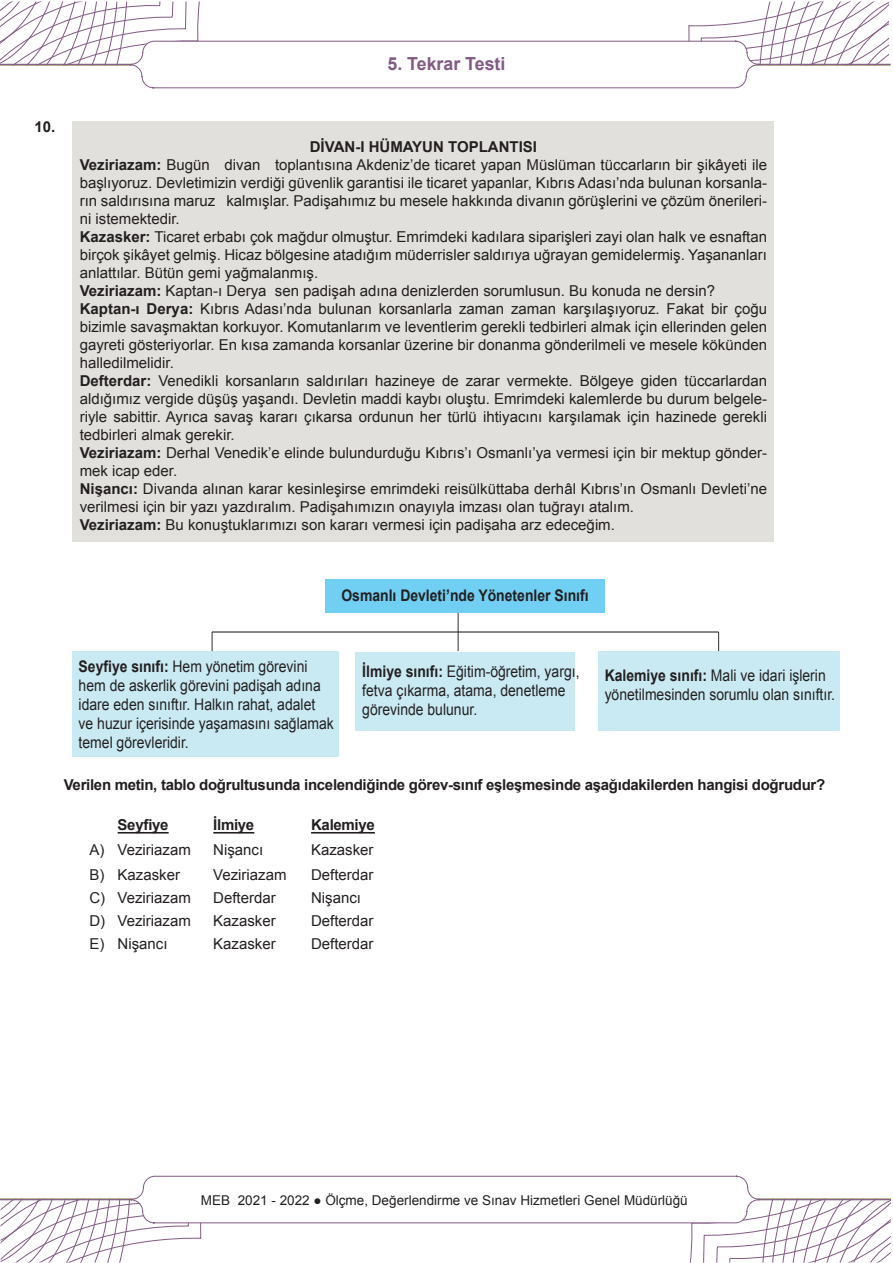
<style>
.page{position:relative;width:893px;height:1263px;background:#fff}
.page>*{position:absolute;margin:0;border:0;box-sizing:border-box;transform-origin:0 0}
.t1{font:700 18px "Arial";color:#835a85}
.t2{font:15.9px/19.2px "Arial";color:#231f20;scale:.87 1}
.t3{font:700 15.9px "Arial";color:#231f20;scale:.87 1}
.ACIKLAMA_2{font:15px/18px "Arial";color:#231f20}
.SORU_CÜMLESİ{font:700 15px "Arial";letter-spacing:-.02em;color:#231f20}
.ACIKLAMA_2-2{font:700 15px "Arial";letter-spacing:-.02em;color:#231f20}
.t4{font:13.5px "Arial";color:#231f20}
.s1{font-weight:700}
</style>
<div class="page">
<svg style="left:0;top:1175px;width:891px;height:87px"></svg>
<svg style="left:0;top:1px;width:891px;height:88px"></svg>
<div style="left:72px;top:121px;width:702px;height:421px;background:#e2e0dc"></div>
<div style="left:326px;top:579px;width:279px;height:34px;background:#70cff2"></div>
<div style="left:72px;top:651px;width:266px;height:105px;background:#c9eaf3"></div>
<div style="left:356px;top:652px;width:219px;height:78px;background:#c9eaf3"></div>
<div style="left:598px;top:651px;width:241px;height:80px;background:#c9eaf3"></div>
<hr style="left:212px;top:632px;width:507px;height:1px;background:#231f20">
<svg style="left:212px;top:632px;width:1px;height:19px"></svg>
<svg style="left:718px;top:632px;width:1px;height:19px"></svg>
<svg style="left:458px;top:613px;width:1px;height:38px"></svg>
<hr style="left:118px;top:832px;width:51px;height:1px;background:#231f20">
<hr style="left:213px;top:832px;width:41px;height:1px;background:#231f20">
<hr style="left:311px;top:832px;width:64px;height:1px;background:#231f20">
<p class="SORU_CÜMLESİ" style="left:35px;top:117px;width:22px">10.</p>
<p class="t1" style="left:388px;top:52px;width:119px">5. Tekrar Testi</p>
<p class="ACIKLAMA_2" style="left:80px;top:138px;width:689px;text-indent:230px"><span class="s1">DİVAN-I HÜMAYUN TOPLANTISI<br>Veziriazam:</span> Bugün divan toplantısına Akdeniz’de ticaret yapan Müslüman tüccarların bir şikâyeti ile başlıyoruz. Devletimizin verdiği güvenlik garantisi ile ticaret yapanlar, Kıbrıs Adası’nda bulunan korsanla&shy;rın saldırısına maruz kalmışlar. Padişahımız bu mesele hakkında divanın görüşlerini ve çözüm önerileri&shy;ni istemektedir.<br><span class="s1">Kazasker:</span> Ticaret erbabı çok mağdur olmuştur. Emrimdeki kadılara siparişleri zayi olan halk ve esnaftan birçok şikâyet gelmiş. Hicaz bölgesine atadığım müderrisler saldırıya uğrayan gemidelermiş. Yaşananları anlattılar. Bütün gemi yağmalanmış.<br><span class="s1">Veziriazam:</span> Kaptan-ı Derya sen padişah adına denizlerden sorumlusun. Bu konuda ne dersin?<br><span class="s1">Kaptan-ı Derya:</span> Kıbrıs Adası’nda bulunan korsanlarla zaman zaman karşılaşıyoruz. Fakat bir çoğu bizimle savaşmaktan korkuyor. Komutanlarım ve leventlerim gerekli tedbirleri almak için ellerinden gelen gayreti gösteriyorlar. En kısa zamanda korsanlar üzerine bir donanma gönderilmeli ve mesele kökünden halledilmelidir.<br><span class="s1">Defterdar:</span> Venedikli korsanların saldırıları hazineye de zarar vermekte. Bölgeye giden tüccarlardan aldığımız vergide düşüş yaşandı. Devletin maddi kaybı oluştu. Emrimdeki kalemlerde bu durum belgele&shy;riyle sabittir. Ayrıca savaş kararı çıkarsa ordunun her türlü ihtiyacını karşılamak için hazinede gerekli tedbirleri almak gerekir.<br><span class="s1">Veziriazam:</span> Derhal Venedik’e elinde bulundurduğu Kıbrıs’ı Osmanlı’ya vermesi için bir mektup gönder&shy;mek icap eder.<br><span class="s1">Nişancı:</span> Divanda alınan karar kesinleşirse emrimdeki reisülküttaba derhâl Kıbrıs’ın Osmanlı Devleti’ne verilmesi için bir yazı yazdıralım. Padişahımızın onayıyla imzası olan tuğrayı atalım.<br><span class="s1">Veziriazam:</span> Bu konuştuklarımızı son kararı vermesi için padişaha arz edeceğim.</p>
<p class="t3" style="left:341px;top:585px;width:286px">Osmanlı Devleti’nde Yönetenler Sınıfı</p>
<p class="t2" style="left:79px;top:656px;width:295px"><span class="s1">Seyfiye sınıfı:</span> Hem yönetim görevini hem de askerlik görevini padişah adına idare eden sınıftır. Halkın rahat, adalet ve huzur içerisinde yaşamasını sağlamak temel görevleridir.</p>
<p class="t2" style="left:362px;top:662px;width:251px"><span class="s1">İlmiye sınıfı:</span> Eğitim-öğretim, yargı, fetva çıkarma, atama, denetleme görevinde bulunur.</p>
<p class="t2" style="left:605px;top:666px;width:266px"><span class="s1">Kalemiye sınıfı:</span> Mali ve idari işlerin yönetilmesinden sorumlu olan sınıftır.</p>
<p class="SORU_CÜMLESİ" style="left:64px;top:775px;width:763px">Verilen metin, tablo doğrultusunda incelendiğinde görev-sınıf eşleşmesinde aşağıdakilerden hangisi doğrudur?</p>
<p class="ACIKLAMA_2-2" style="left:118px;top:815px;width:53px">Seyfiye</p>
<p class="ACIKLAMA_2-2" style="left:213px;top:815px;width:43px">İlmiye</p>
<p class="ACIKLAMA_2-2" style="left:311px;top:815px;width:65px">Kalemiye</p>
<p class="ACIKLAMA_2" style="left:89px;top:841px;width:16px">A)</p>
<p class="ACIKLAMA_2" style="left:118px;top:841px;width:75px">Veziriazam</p>
<p class="ACIKLAMA_2" style="left:213px;top:841px;width:52px">Nişancı</p>
<p class="ACIKLAMA_2" style="left:311px;top:841px;width:64px">Kazasker</p>
<p class="ACIKLAMA_2" style="left:89px;top:866px;width:16px">B)</p>
<p class="ACIKLAMA_2" style="left:118px;top:866px;width:64px">Kazasker</p>
<p class="ACIKLAMA_2" style="left:213px;top:866px;width:75px">Veziriazam</p>
<p class="ACIKLAMA_2" style="left:311px;top:866px;width:64px">Defterdar</p>
<p class="ACIKLAMA_2" style="left:89px;top:889px;width:17px">C)</p>
<p class="ACIKLAMA_2" style="left:118px;top:889px;width:75px">Veziriazam</p>
<p class="ACIKLAMA_2" style="left:213px;top:889px;width:64px">Defterdar</p>
<p class="ACIKLAMA_2" style="left:311px;top:889px;width:52px">Nişancı</p>
<p class="ACIKLAMA_2" style="left:89px;top:912px;width:17px">D)</p>
<p class="ACIKLAMA_2" style="left:118px;top:912px;width:75px">Veziriazam</p>
<p class="ACIKLAMA_2" style="left:213px;top:912px;width:64px">Kazasker</p>
<p class="ACIKLAMA_2" style="left:311px;top:912px;width:64px">Defterdar</p>
<p class="ACIKLAMA_2" style="left:89px;top:934px;width:16px">E)</p>
<p class="ACIKLAMA_2" style="left:118px;top:934px;width:52px">Nişancı</p>
<p class="ACIKLAMA_2" style="left:213px;top:934px;width:64px">Kazasker</p>
<p class="ACIKLAMA_2" style="left:311px;top:934px;width:64px">Defterdar</p>
<p class="t4" style="left:201px;top:1191px;width:488px">MEB 2021 - 2022 ● Ölçme, Değerlendirme ve Sınav Hizmetleri Genel Müdürlüğü</p>
</div>
